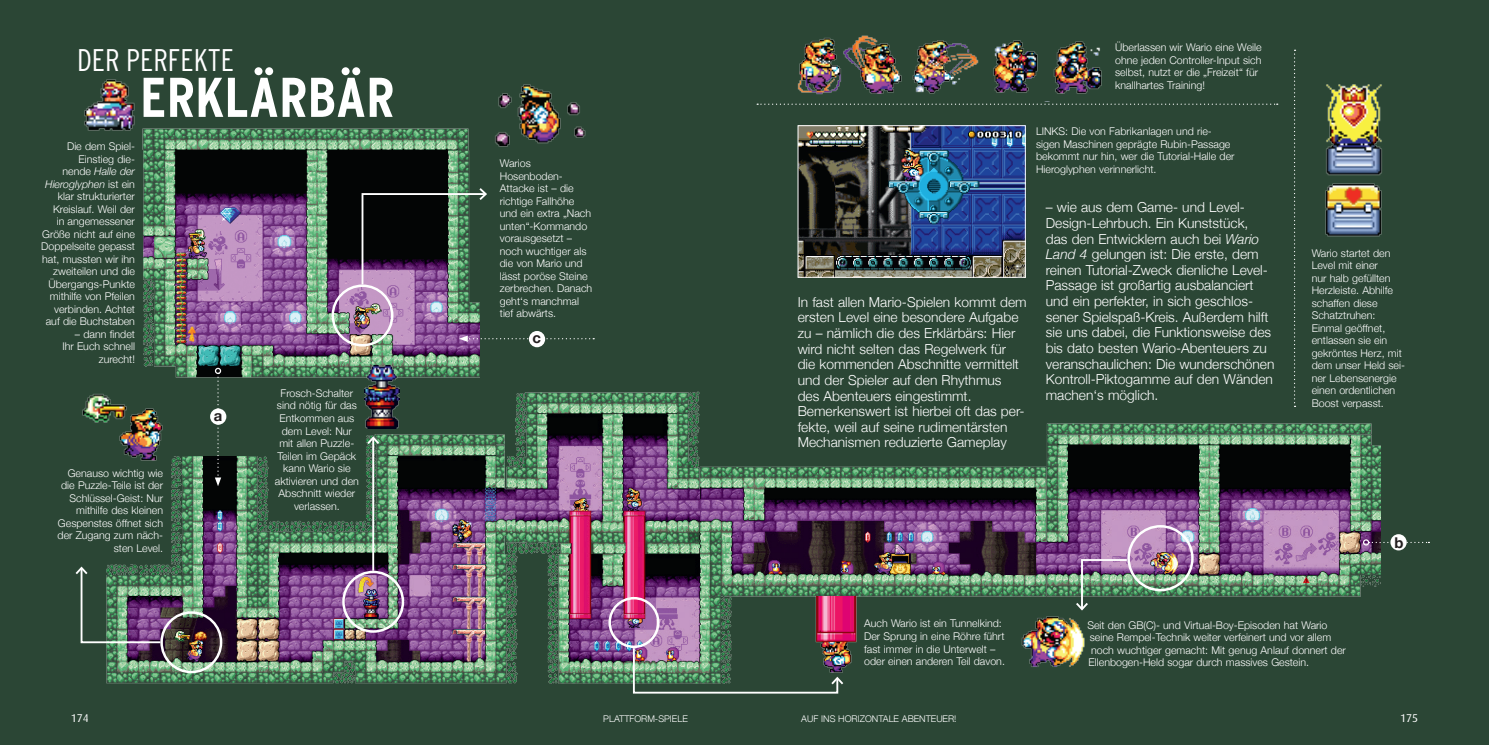
<style>
.page{position:relative;width:1489px;height:745px;background:#fff}
.page>*{position:absolute;margin:0;border:0;box-sizing:border-box;transform-origin:0 0}
.t1{font:700 condensed 55.88px "Interstate";color:#fff}
.t2{font:300 condensed 31.25px "Interstate";color:#fff}
.t3{font:700 14.88px "Helvetica Neue";color:#231f20}
.t4{font:300 13.75px/15.6px "Helvetica Neue";color:#fff}
.t5{font:11.25px "Dax";color:#fff}
.t6{font:300 10.62px/12.5px "Helvetica Neue";color:#fff}
.t7{font:300 9.25px "Helvetica Neue";color:#fff}
.s1{font-style:italic}
</style>
<div class="page">
<div style="left:0;top:0;width:1488px;height:744px;background:#2b4635"></div>
<img style="left:86px;top:387px;width:1294px;height:297px">
<img style="left:142px;top:128px;width:337px;height:250px">
<svg style="left:1293px;top:50px;width:2px;height:357px"></svg>
<img style="left:912px;top:40px;width:67px;height:54px">
<img style="left:1325px;top:185px;width:57px;height:52px">
<img style="left:1326px;top:84px;width:56px;height:101px">
<img style="left:82px;top:387px;width:59px;height:56px">
<img style="left:495px;top:84px;width:91px;height:63px">
<img style="left:364px;top:365px;width:36px;height:63px">
<img style="left:993px;top:40px;width:109px;height:62px">
<img style="left:1018px;top:605px;width:71px;height:77px">
<img style="left:117px;top:396px;width:48px;height:72px">
<img style="left:849px;top:35px;width:53px;height:59px">
<img style="left:797px;top:37px;width:52px;height:58px">
<img style="left:84px;top:79px;width:71px;height:61px">
<img style="left:799px;top:127px;width:224px;height:148px">
<div style="left:797px;top:125px;width:228px;height:152px;border:1px solid #fff"></div>
<div style="left:342px;top:570px;width:62px;height:62px;border:2px solid #fff;border-radius:50%"></div>
<div style="left:608px;top:596px;width:51px;height:51px;border:2px solid #fff;border-radius:50%"></div>
<div style="left:1127px;top:524px;width:66px;height:67px;border:2px solid #fff;border-radius:50%"></div>
<div style="left:331px;top:284px;width:62px;height:62px;border:2px solid #fff;border-radius:50%"></div>
<div style="left:160px;top:611px;width:62px;height:61px;border:2px solid #fff;border-radius:50%"></div>
<hr style="left:372px;top:437px;width:2px;height:133px;background:#fff">
<svg style="left:365px;top:434px;width:16px;height:12px"></svg>
<img style="left:75px;top:564px;width:87px;height:79px">
<svg style="left:360px;top:186px;width:127px;height:100px;background:#383d3e"></svg>
<div style="left:215px;top:367px;width:6px;height:7px;border:1px solid #fff;border-radius:50%"></div>
<svg style="left:215px;top:372px;width:6px;height:114px"></svg>
<img style="left:807px;top:596px;width:60px;height:86px">
<svg style="left:1362px;top:539px;width:67px;height:6px"></svg>
<svg style="left:459px;top:335px;width:135px;height:7px"></svg>
<div style="left:210px;top:408px;width:16px;height:16px;background:#fff;border-radius:50%"></div>
<div style="left:1390px;top:534px;width:16px;height:16px;background:#fff;border-radius:50%"></div>
<div style="left:529px;top:331px;width:16px;height:16px;background:#fff;border-radius:50%"></div>
<svg style="left:757px;top:103px;width:520px;height:2px"></svg>
<svg style="left:1073px;top:557px;width:55px;height:54px"></svg>
<img style="left:632px;top:645px;width:213px;height:49px">
<h2 class="t2" style="left:77px;top:43px;width:158px">DER PERFEKTE</h2>
<h1 class="t1" style="left:140px;top:66px;width:256px">ERKLÄRBÄR</h1>
<p class="t6" style="left:41px;top:139px;width:95px;text-align:right">Die dem Spiel-<br>Einstieg die-<br>nende <span class="s1">Halle der<br>Hieroglyphen</span> ist ein klar strukturierter<br>Kreislauf. Weil der<br>in angemessener<br>Größe nicht auf eine<br>Doppelseite gepasst hat, mussten wir ihn zweiteilen und die<br>Übergangs-Punkte mithilfe von Pfeilen verbinden. Achtet auf die Buchstaben</p>
<p class="t6" style="left:62px;top:327px;width:74px;text-align:right">– dann findet<br>Ihr Euch schnell zurecht!</p>
<p class="t6" style="left:58px;top:466px;width:107px;text-align:right">Genauso wichtig wie die Puzzle-Teile ist der<br>Schlüssel-Geist: Nur mithilfe des kleinen<br>Gespenstes öffnet sich der Zugang zum näch&shy;sten Level.</p>
<h3 class="t3" style="left:214px;top:403px;width:10px">a</h3>
<p class="t6" style="left:275px;top:386px;width:86px;text-align:center">Frosch-Schalter sind nötig für das<br>Entkommen aus dem Level: Nur mit allen Puzzle-<br>Teilen im Gepäck kann Wario sie aktivieren und den<br>Abschnitt wieder verlassen.</p>
<p class="t6" style="left:500px;top:156px;width:94px">Warios<br>Hosenboden-<br>Attacke ist – die richtige Fallhöhe und ein extra „Nach unten“-Kommando vorausgesetzt – noch wuchtiger als die von Mario und lässt poröse Steine zerbrechen. Danach geht‘s manchmal tief abwärts.</p>
<h3 class="t3" style="left:532px;top:326px;width:10px">c</h3>
<p class="t6" style="left:1115px;top:40px;width:148px">Überlassen wir Wario eine Weile ohne jeden Controller-Input sich selbst, nutzt er die „Freizeit“ für knallhartes Training!</p>
<p class="t6" style="left:1036px;top:124px;width:200px">LINKS: Die von Fabrikanlagen und rie&shy;sigen Maschinen geprägte Rubin-Passage bekommt nur hin, wer die Tutorial-Halle der Hieroglyphen verinnerlicht.</p>
<p class="t4" style="left:797px;top:293px;width:230px">In fast allen Mario-Spielen kommt dem ersten Level eine besondere Aufgabe zu – nämlich die des Erklärbärs: Hier wird nicht selten das Regelwerk für die kommenden Abschnitte vermittelt und der Spieler auf den Rhythmus<br>des Abenteuers eingestimmt.<br>Bemerkenswert ist hierbei oft das per&shy;fekte, weil auf seine rudimentärsten Mechanismen reduzierte Gameplay</p>
<p class="t4" style="left:1045px;top:198px;width:230px">– wie aus dem Game- und Level-Design-Lehrbuch. Ein Kunststück,<br>das den Entwicklern auch bei <span class="s1">Wario Land 4</span> gelungen ist: Die erste, dem reinen Tutorial-Zweck dienliche Level-Passage ist großartig ausbalanciert und ein perfekter, in sich geschlos&shy;sener Spielspaß-Kreis. Außerdem hilft sie uns dabei, die Funktionsweise des bis dato besten Wario-Abenteuers zu veranschaulichen: Die wunderschönen Kontroll-Piktogamme auf den Wänden machen‘s möglich.</p>
<p class="t6" style="left:1311px;top:246px;width:95px">Wario startet den<br>Level mit einer<br>nur halb gefüllten<br>Herzleiste. Abhilfe schaffen diese<br>Schatztruhen:<br>Einmal geöffnet, entlassen sie ein gekröntes Herz, mit dem unser Held sei&shy;ner Lebensenergie einen ordentlichen<br>Boost verpasst.</p>
<p class="t6" style="left:864px;top:616px;width:142px">Auch Wario ist ein Tunnelkind:<br>Der Sprung in eine Röhre führt fast immer in die Unterwelt – oder einen anderen Teil davon.</p>
<p class="t6" style="left:1087px;top:617px;width:260px">Seit den GB(C)- und Virtual-Boy-Episoden hat Wario seine Rempel-Technik weiter verfeinert und vor allem noch wuchtiger gemacht: Mit genug Anlauf donnert der Ellenbogen-Held sogar durch massives Gestein.</p>
<h3 class="t3" style="left:1394px;top:530px;width:11px">b</h3>
<p class="t5" style="left:71px;top:711px;width:19px">174</p>
<p class="t7" style="left:603px;top:710px;width:86px">PLATTFORM-SPIELE</p>
<p class="t7" style="left:801px;top:710px;width:157px">AUF INS HORIZONTALE ABENTEUER!</p>
<p class="t5" style="left:1399px;top:711px;width:19px">175</p>
</div>
